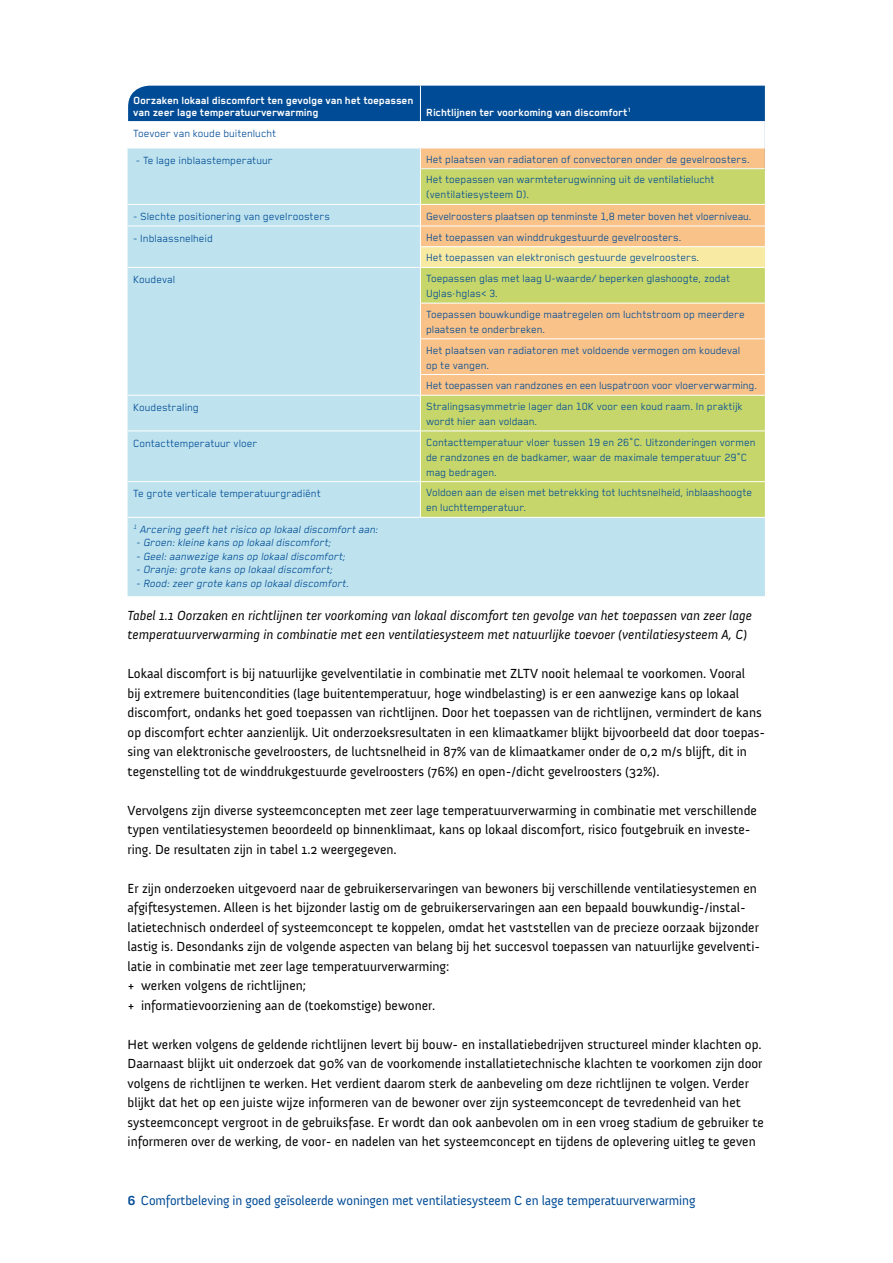
<style>
.page{position:relative;width:893px;height:1263px;background:#fff}
.page>*{position:absolute;margin:0;border:0;box-sizing:border-box;transform-origin:0 0}
.t1{font:13.5px/19.5px "Anivers";color:#000}
.t2{font:italic 13.5px/19.5px "Anivers";color:#000}
.t3{font:13.5px "Anivers";letter-spacing:-.01em;color:#004b95}
.t4{font:12px/15px "Blender Pro";color:#004b95}
.t5{font:italic 12px "Blender Pro";color:#004b95}
.t6{font:700 12px/12px "Blender Pro";letter-spacing:-.005em;color:#fff}
.s1{font-weight:700}
</style>
<div class="page">
<div style="left:128px;top:86px;width:637px;height:35px;background:#004b95"></div>
<div style="left:128px;top:168px;width:637px;height:428px;background:#bee3ee"></div>
<svg style="left:421px;top:169px;width:344px;height:348px;fill:#c7d66a"></svg>
<div style="left:420px;top:247px;width:345px;height:20px;background:#f8eaa3"></div>
<hr style="left:420px;top:86px;width:1px;height:35px;background:#fff">
<svg style="left:128px;top:122px;width:637px;height:46px"></svg>
<hr style="left:420px;top:168px;width:345px;height:1px;background:#fff">
<hr style="left:420px;top:169px;width:1px;height:35px;background:#fff">
<hr style="left:128px;top:204px;width:292px;height:1px;background:#fff">
<hr style="left:420px;top:204px;width:345px;height:1px;background:#fff">
<hr style="left:128px;top:226px;width:292px;height:1px;background:#fff">
<hr style="left:420px;top:226px;width:345px;height:1px;background:#fff">
<hr style="left:420px;top:246px;width:345px;height:1px;background:#fff">
<svg style="left:420px;top:205px;width:1px;height:62px"></svg>
<hr style="left:128px;top:267px;width:292px;height:1px;background:#fff">
<hr style="left:420px;top:267px;width:345px;height:1px;background:#fff">
<hr style="left:420px;top:268px;width:1px;height:35px;background:#fff">
<hr style="left:420px;top:303px;width:345px;height:1px;background:#fff">
<hr style="left:420px;top:303px;width:1px;height:35px;background:#fff">
<hr style="left:420px;top:338px;width:345px;height:1px;background:#fff">
<hr style="left:420px;top:339px;width:1px;height:35px;background:#fff">
<hr style="left:420px;top:374px;width:345px;height:1px;background:#fff">
<svg style="left:420px;top:375px;width:1px;height:20px"></svg>
<hr style="left:128px;top:395px;width:292px;height:1px;background:#fff">
<hr style="left:420px;top:395px;width:345px;height:1px;background:#fff">
<hr style="left:420px;top:396px;width:1px;height:35px;background:#fff">
<hr style="left:128px;top:431px;width:292px;height:1px;background:#fff">
<hr style="left:420px;top:431px;width:345px;height:1px;background:#fff">
<hr style="left:420px;top:431px;width:1px;height:50px;background:#fff">
<hr style="left:128px;top:481px;width:292px;height:1px;background:#fff">
<hr style="left:420px;top:481px;width:345px;height:1px;background:#fff">
<hr style="left:420px;top:482px;width:1px;height:35px;background:#fff">
<hr style="left:128px;top:517px;width:292px;height:1px;background:#fff">
<hr style="left:420px;top:517px;width:345px;height:1px;background:#fff">
<p class="t6" style="left:134px;top:94px;width:282px">Oorzaken lokaal discomfort ten gevolge van het toepassen van zeer lage temperatuurverwarming</p>
<p class="t6" style="left:426px;top:106px;width:206px">Richtlijnen ter voorkoming van discomfort<sup>1</sup></p>
<p class="t4" style="left:134px;top:126px;width:144px">Toevoer van koude buitenlucht</p>
<p class="t4" style="left:136px;top:152px;width:138px">- Te lage inblaastemperatuur</p>
<p class="t4" style="left:426px;top:148px;width:325px;line-height:20.7px">Het plaatsen van radiatoren of convectoren onder de gevelroosters.<br>Het toepassen van warmteterugwinning uit de ventilatielucht</p>
<p class="t4" style="left:426px;top:187px;width:105px">(ventilatiesysteem D).</p>
<p class="t4" style="left:134px;top:208px;width:198px">- Slechte positionering van gevelroosters</p>
<p class="t4" style="left:426px;top:208px;width:327px">Gevelroosters plaatsen op tenminste 1,8 meter boven het vloerniveau.</p>
<p class="t4" style="left:134px;top:230px;width:81px">- Inblaassnelheid</p>
<p class="t4" style="left:426px;top:226px;width:275px;line-height:20.7px">Het toepassen van winddrukgestuurde gevelroosters.<br>Het toepassen van elektronisch gestuurde gevelroosters.</p>
<p class="t4" style="left:134px;top:271px;width:43px">Koudeval</p>
<p class="t4" style="left:426px;top:271px;width:306px">Toepassen glas met laag U-waarde/ beperken glashoogte, zodat<br>Uglas·hglas≤ 3.</p>
<p class="t4" style="left:426px;top:306px;width:320px">Toepassen bouwkundige maatregelen om luchtstroom op meerdere plaatsen te onderbreken.</p>
<p class="t4" style="left:426px;top:342px;width:316px">Het plaatsen van radiatoren met voldoende vermogen om koudeval op te vangen.</p>
<p class="t4" style="left:426px;top:378px;width:332px">Het toepassen van randzones en een luspatroon voor vloerverwarming.</p>
<p class="t4" style="left:134px;top:399px;width:67px">Koudestraling</p>
<p class="t4" style="left:426px;top:398px;width:318px">Stralingsasymmetrie lager dan 10K voor een koud raam. In praktijk wordt hier aan voldaan.</p>
<p class="t4" style="left:134px;top:435px;width:126px">Contacttemperatuur vloer</p>
<p class="t4" style="left:426px;top:434px;width:331px">Contacttemperatuur vloer tussen 19 en 26°C. Uitzonderingen vormen de randzones en de badkamer, waar de maximale temperatuur 29°C mag bedragen.</p>
<p class="t4" style="left:134px;top:486px;width:189px">Te grote verticale temperatuurgradiënt</p>
<p class="t4" style="left:426px;top:485px;width:327px">Voldoen aan de eisen met betrekking tot luchtsnelheid, inblaashoogte en luchttemperatuur.</p>
<p class="t5" style="left:134px;top:523px;width:248px"><sup>1</sup> Arcering geeft het risico op lokaaldiscomfort aan:</p>
<p class="t5" style="left:136px;top:536px;width:198px">- Groen:kleine kans op lokaaldiscomfort;</p>
<p class="t5" style="left:136px;top:550px;width:213px">- Geel:aanwezige kans op lokaaldiscomfort;</p>
<p class="t5" style="left:136px;top:563px;width:200px">- Oranje:grote kans op lokaaldiscomfort;</p>
<p class="t5" style="left:136px;top:577px;width:216px">- Rood:zeer grote kans op lokaaldiscomfort.</p>
<p class="t2" style="left:128px;top:605px;width:626px">Tabel 1.1 Oorzaken en richtlijnen ter voorkoming van lokaal discomfort ten gevolge van het toepassen van zeer lage temperatuurverwarming in combinatie met een ventilatiesysteem met natuurlijke toevoer (ventilatiesysteem A, C)</p>
<p class="t1" style="left:128px;top:664px;width:639px">Lokaal discomfort is bij natuurlijke gevelventilatie in combinatie met ZLTV nooit helemaal te voorkomen. Vooral<br>bij extremere buitencondities (lage buitentemperatuur, hoge windbelasting) is er een aanwezige kans op lokaal discomfort, ondanks het goed toepassen van richtlijnen. Door het toepassen van de richtlijnen, vermindert de kans op discomfort echter aanzienlijk. Uit onderzoeksresultaten in een klimaatkamer blijkt bijvoorbeeld dat door toepas&shy;sing van elektronische gevelroosters, de luchtsnelheid in 87% van de klimaatkamer onder de 0,2 m/s blijft, dit in tegenstelling tot de winddrukgestuurde gevelroosters (76%) en open-/dicht gevelroosters (32%).</p>
<p class="t1" style="left:128px;top:800px;width:631px">Vervolgens zijn diverse systeemconcepten met zeer lage temperatuurverwarming in combinatie met verschillende typen ventilatiesystemen beoordeeld op binnenklimaat, kans op lokaal discomfort, risico foutgebruik en investe&shy;ring. De resultaten zijn in tabel 1.2 weergegeven.</p>
<p class="t1" style="left:128px;top:878px;width:634px">Er zijn onderzoeken uitgevoerd naar de gebruikerservaringen van bewoners bij verschillende ventilatiesystemen en afgiftesystemen. Alleen is het bijzonder lastig om de gebruikerservaringen aan een bepaald bouwkundig-/instal&shy;latietechnisch onderdeel of systeemconcept te koppelen, omdat het vaststellen van de precieze oorzaak bijzonder lastig is. Desondanks zijn de volgende aspecten van belang bij het succesvol toepassen van natuurlijke gevelventi&shy;latie in combinatie met zeer lage temperatuurverwarming:<br>+ werken volgens de richtlijnen;<br>+ informatievoorziening aan de (toekomstige) bewoner.</p>
<p class="t1" style="left:128px;top:1034px;width:638px">Het werken volgens de geldende richtlijnen levert bij bouw- en installatiebedrijven structureel minder klachten op.<br>Daarnaast blijkt uit onderzoek dat 90% van de voorkomende installatietechnische klachten te voorkomen zijn door volgens de richtlijnen te werken. Het verdient daarom sterk de aanbeveling om deze richtlijnen te volgen. Verder blijkt dat het op een juiste wijze informeren van de bewoner over zijn systeemconcept de tevredenheid van het systeemconcept vergroot in de gebruiksfase. Er wordt dan ook aanbevolen om in een vroeg stadium de gebruiker te informeren over de werking, de voor- en nadelen van het systeemconcept en tijdens de oplevering uitleg te geven</p>
<p class="t3" style="left:128px;top:1193px;width:569px"><span class="s1">6</span> Comfortbeleving in goed geïsoleerde woningen met ventilatiesysteem C en lage temperatuurverwarming</p>
</div>
